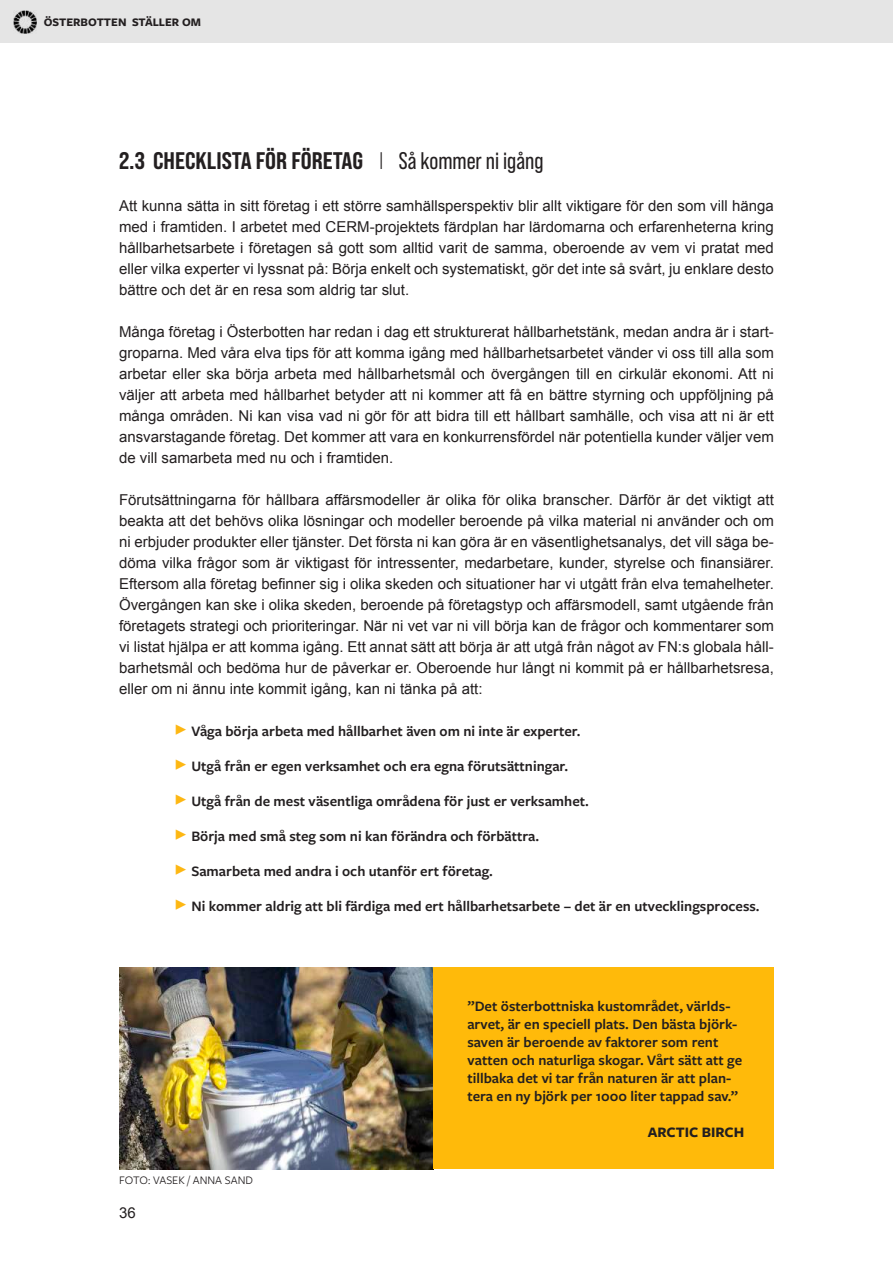
<style>
.page{position:relative;width:893px;height:1263px;background:#fff}
.page>*{position:absolute;margin:0;border:0;box-sizing:border-box;transform-origin:0 0}
.t1{font:24px "Bebas Neue Pro Sm E Eb";color:#231f20}
.t2{font:15px/21px "Arial";color:#231f20;text-align:justify}
.t3{font:600 15px/18px "Freight Sans Pro";color:#231f20}
.t4{font:700 15px "Freight Sans Pro";color:#231f20}
.t5{font:700 12px "Freight Sans Pro";color:#231f20}
.t6{font:12px "Freight Sans Pro";color:#231f20}
.s1{font-family:"Bebas Neue Pro"}
.s2{font-family:"Montserrat";font-weight:400;font-size:24px;color:#fdb713}
</style>
<div class="page">
<div style="left:0;top:0;width:893px;height:43px;background:#e5e5e5"></div>
<img style="left:14px;top:11px;width:22px;height:22px">
<img style="left:119px;top:967px;width:315px;height:202px">
<div style="left:434px;top:967px;width:340px;height:202px;background:#ffba0a"></div>
<p class="t5" style="left:44px;top:14px;width:159px">ÖSTERBOTTEN STÄLLER OM</p>
<h1 class="t1" style="left:119px;top:146px;width:426px">2.3 CHECKLISTA FÖR FÖRETAG <span class="s1">I</span> <span class="s1">Så kommer ni igång</span></h1>
<p class="t2" style="left:119px;top:195px;width:656px">Att kunna sätta in sitt företag i ett större samhällsperspektiv blir allt viktigare för den som vill hänga med i framtiden. I arbetet med CERM-projektets färdplan har lärdomarna och erfarenheterna kring hållbarhetsarbete i företagen så gott som alltid varit de samma, oberoende av vem vi pratat med eller vilka experter vi lyssnat på: Börja enkelt och systematiskt, gör det inte så svårt, ju enklare desto bättre och det är en resa som aldrig tar slut.</p>
<p class="t2" style="left:119px;top:321px;width:656px">Många företag i Österbotten har redan i dag ett strukturerat hållbarhetstänk, medan andra är i start&shy;groparna. Med våra elva tips för att komma igång med hållbarhetsarbetet vänder vi oss till alla som arbetar eller ska börja arbeta med hållbarhetsmål och övergången till en cirkulär ekonomi. Att ni väljer att arbeta med hållbarhet betyder att ni kommer att få en bättre styrning och uppföljning på många områden. Ni kan visa vad ni gör för att bidra till ett hållbart samhälle, och visa att ni är ett ansvarstagande företag. Det kommer att vara en konkurrensfördel när potentiella kunder väljer vem de vill samarbeta med nu och i framtiden.</p>
<p class="t2" style="left:119px;top:489px;width:656px">Förutsättningarna för hållbara affärsmodeller är olika för olika branscher. Därför är det viktigt att beakta att det behövs olika lösningar och modeller beroende på vilka material ni använder och om ni erbjuder produkter eller tjänster. Det första ni kan göra är en väsentlighetsanalys, det vill säga be&shy;döma vilka frågor som är viktigast för intressenter, medarbetare, kunder, styrelse och finansiärer.<br>Eftersom alla företag befinner sig i olika skeden och situationer har vi utgått från elva temahelheter.<br>Övergången kan ske i olika skeden, beroende på företagstyp och affärsmodell, samt utgående från företagets strategi och prioriteringar. När ni vet var ni vill börja kan de frågor och kommentarer som vi listat hjälpa er att komma igång. Ett annat sätt att börja är att utgå från något av FN:s globala håll&shy;barhetsmål och bedöma hur de påverkar er. Oberoende hur långt ni kommit på er hållbarhetsresa, eller om ni ännu inte kommit igång, kan ni tänka på att:</p>
<p class="t3" style="left:173px;top:721px;width:409px"><span class="s2">▶</span> Våga börja arbeta med hållbarhet även om ni inte är experter.</p>
<p class="t3" style="left:173px;top:756px;width:397px"><span class="s2">▶</span> Utgå från er egen verksamhet och era egna förutsättningar.</p>
<p class="t3" style="left:173px;top:791px;width:417px"><span class="s2">▶</span> Utgå från de mest väsentliga områdena för just er verksamhet.</p>
<p class="t3" style="left:173px;top:826px;width:368px"><span class="s2">▶</span> Börja med små steg som ni kan förändra och förbättra.</p>
<p class="t3" style="left:173px;top:861px;width:321px"><span class="s2">▶</span> Samarbeta med andra i och utanför ert företag.</p>
<p class="t3" style="left:173px;top:896px;width:588px"><span class="s2">▶</span> Ni kommer aldrig att bli färdiga med ert hållbarhetsarbete – det är en utvecklingsprocess.</p>
<p class="t6" style="left:119px;top:1172px;width:135px">FOTO: VASEK / ANNA SAND</p>
<p class="t2" style="left:119px;top:1202px;width:18px">36</p>
<p class="t3" style="left:467px;top:996px;width:276px">”Det österbottniska kustområdet, världs&shy;arvet, är en speciell plats. Den bästa björk&shy;saven är beroende av faktorer som rent vatten och naturliga skogar. Vårt sätt att ge tillbaka det vi tar från naturen är att plan&shy;tera en ny björk per 1000 liter tappad sav.”</p>
<p class="t4" style="left:648px;top:1122px;width:98px">ARCTIC BIRCH</p>
</div>
